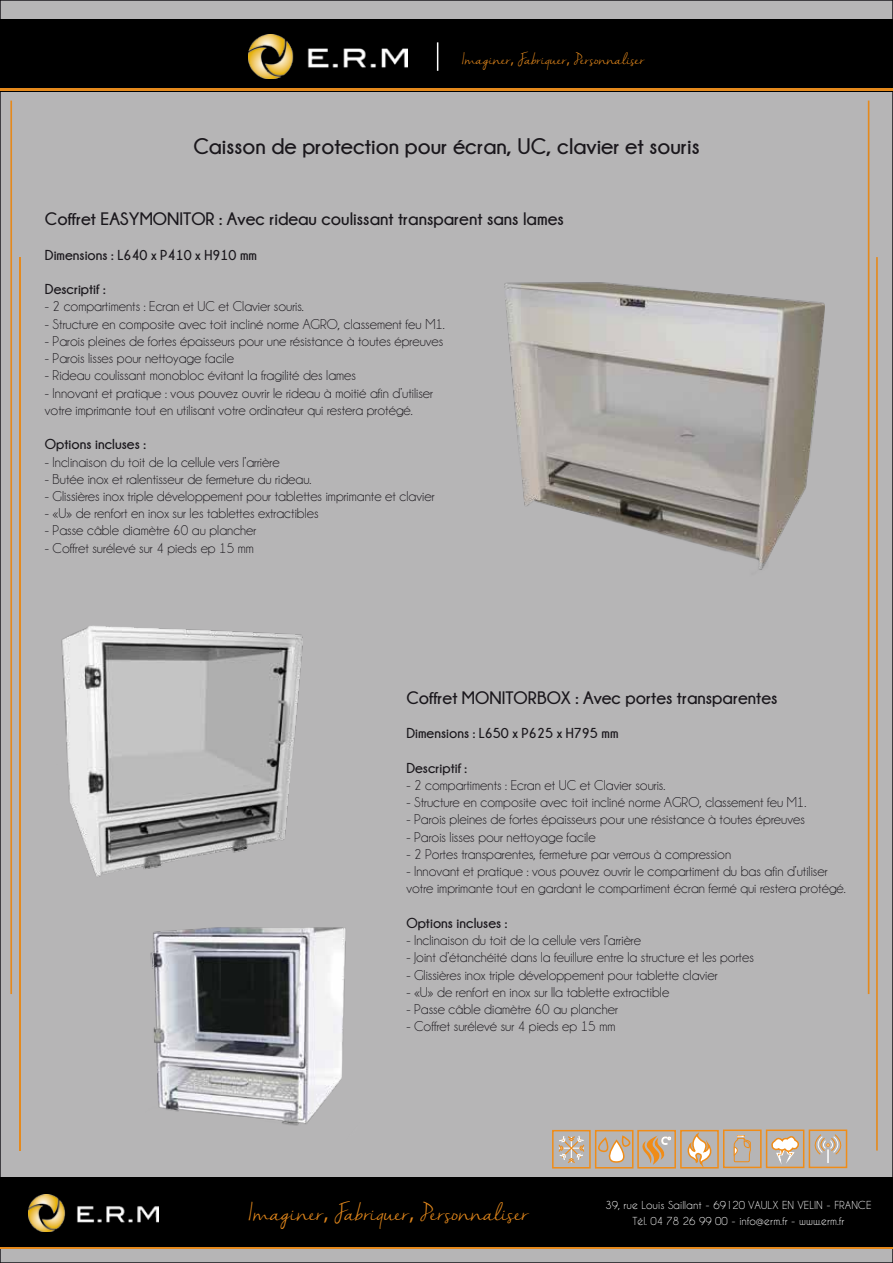
<style>
.page{position:relative;width:893px;height:1263px;background:#b6b5b6}
.page>*{position:absolute;margin:0;border:0;box-sizing:border-box;transform-origin:0 0}
.t1{font:700 22.5px "Champagne&Limousines";color:#1a171c}
.t2{font:21.3px "Nella Sue Demo";color:#e5891c}
.t3{font:700 18px "Champagne&Limousines";color:#1a171c}
.t4{font:14.4px/17.2px "Champagne&Limousines";color:#1a171c}
.t5{font:700 14.4px "Champagne&Limousines";color:#1a171c}
.t6{font:13.95px "Nella Sue Demo";color:#e5891c}
.t7{font:10.35px/16.6px "Caviar Dreams";color:#fff;text-align:center}
.s1{font-family:"Myriad Pro"}
</style>
<div class="page">
<div style="left:0;top:1177px;width:893px;height:72px;background:#000"></div>
<hr style="left:0;top:1247px;width:893px;height:2px;background:#e5891c">
<img style="left:29px;top:1194px;width:130px;height:37px">
<div style="left:0;top:19px;width:893px;height:73px;background:#000"></div>
<img style="left:248px;top:34px;width:160px;height:45px">
<svg style="left:437px;top:42px;width:1px;height:29px"></svg>
<hr style="left:0;top:88px;width:893px;height:3px;background:#e5891c">
<hr style="left:10px;top:101px;width:2px;height:893px;background:#e5891c">
<hr style="left:19px;top:257px;width:1px;height:893px;background:#e5891c">
<hr style="left:876px;top:257px;width:2px;height:893px;background:#e5891c">
<hr style="left:868px;top:101px;width:1px;height:893px;background:#e5891c">
<div style="left:595px;top:1130px;width:38px;height:38px;border:2px solid #f08c17"></div>
<svg style="left:558px;top:1136px;width:27px;height:27px"></svg>
<div style="left:552px;top:1130px;width:39px;height:38px;border:2px solid #f08c17"></div>
<svg style="left:594px;top:1135px;width:77px;height:30px"></svg>
<div style="left:637px;top:1130px;width:39px;height:38px;border:2px solid #f08c17"></div>
<svg style="left:686px;top:1134px;width:30px;height:35px"></svg>
<div style="left:680px;top:1130px;width:39px;height:38px;border:2px solid #f08c17"></div>
<svg style="left:733px;top:1135px;width:19px;height:34px"></svg>
<div style="left:723px;top:1129px;width:39px;height:39px;border:2px solid #f08c17"></div>
<svg style="left:771px;top:1136px;width:28px;height:28px"></svg>
<div style="left:766px;top:1129px;width:38px;height:39px;border:2px solid #f08c17"></div>
<svg style="left:808px;top:1134px;width:34px;height:29px"></svg>
<div style="left:809px;top:1129px;width:38px;height:39px;border:2px solid #f08c17"></div>
<img style="left:61px;top:625px;width:242px;height:252px">
<img style="left:505px;top:282px;width:319px;height:288px">
<img style="left:150px;top:927px;width:196px;height:199px">
<p class="t6" style="left:462px;top:51px;width:184px">Imaginer<span class="s1">,</span> Fabriquer<span class="s1">,</span> Personnaliser</p>
<h1 class="t1" style="left:193px;top:134px;width:508px">Caisson de protection pour écran, UC, clavier et souris</h1>
<p class="t3" style="left:45px;top:209px;width:520px">Coffret EASYMONITOR : Avec rideau coulissant transparent sans lames</p>
<p class="t5" style="left:45px;top:247px;width:214px">Dimensions : L640 x P410 x H910 mm</p>
<p class="t5" style="left:45px;top:281px;width:62px">Descriptif :</p>
<p class="t4" style="left:45px;top:298px;width:260px">- 2 compartiments : Ecran et UC et Clavier souris.</p>
<p class="t4" style="left:45px;top:315px;width:401px">- Structure en composite avec toit incliné norme AGRO, classement feu M1.</p>
<p class="t4" style="left:45px;top:333px;width:400px">- Parois pleines de fortes épaisseurs pour une résistance à toutes épreuves</p>
<p class="t4" style="left:45px;top:350px;width:191px">- Parois lisses pour nettoyage facile</p>
<p class="t4" style="left:45px;top:367px;width:313px">- Rideau coulissant monobloc évitant la fragilité des lames</p>
<p class="t4" style="left:45px;top:384px;width:390px">- Innovant et pratique : vous pouvez ouvrir le rideau à moitié afin d’utiliser votre imprimante tout en utilisant votre ordinateur qui restera protégé.</p>
<p class="t5" style="left:45px;top:436px;width:102px">Options incluses :</p>
<p class="t4" style="left:45px;top:453px;width:236px">- Inclinaison du toit de la cellule vers l’arrière</p>
<p class="t4" style="left:45px;top:470px;width:268px">- Butée inox et ralentisseur de fermeture du rideau.</p>
<p class="t4" style="left:45px;top:488px;width:391px">- Glissières inox triple développement pour tablettes imprimante et clavier</p>
<p class="t4" style="left:45px;top:505px;width:275px">- «U» de renfort en inox sur les tablettes extractibles</p>
<p class="t4" style="left:45px;top:522px;width:213px">- Passe câble diamètre 60 au plancher</p>
<p class="t4" style="left:45px;top:539px;width:211px">- Coffret surélevé sur 4 pieds ep 15 mm</p>
<p class="t3" style="left:406px;top:688px;width:373px">Coffret MONITORBOX : Avec portes transparentes</p>
<p class="t5" style="left:406px;top:725px;width:214px">Dimensions : L650 x P625 x H795 mm</p>
<p class="t5" style="left:406px;top:760px;width:62px">Descriptif :</p>
<p class="t4" style="left:406px;top:777px;width:260px">- 2 compartiments : Ecran et UC et Clavier souris.</p>
<p class="t4" style="left:406px;top:794px;width:401px">- Structure en composite avec toit incliné norme AGRO, classement feu M1.</p>
<p class="t4" style="left:406px;top:811px;width:400px">- Parois pleines de fortes épaisseurs pour une résistance à toutes épreuves</p>
<p class="t4" style="left:406px;top:828px;width:191px">- Parois lisses pour nettoyage facile</p>
<p class="t4" style="left:406px;top:846px;width:326px">- 2 Portes transparentes, fermeture par verrous à compression</p>
<p class="t4" style="left:406px;top:863px;width:441px">- Innovant et pratique : vous pouvez ouvrir le compartiment du bas afin d’utiliser votre imprimante tout en gardant le compartiment écran fermé qui restera protégé.</p>
<p class="t5" style="left:406px;top:915px;width:102px">Options incluses :</p>
<p class="t4" style="left:406px;top:932px;width:236px">- Inclinaison du toit de la cellule vers l’arrière</p>
<p class="t4" style="left:406px;top:949px;width:349px">- Joint d’étanchéité dans la feuillure entre la structure et les portes</p>
<p class="t4" style="left:406px;top:966px;width:313px">- Glissières inox triple développement pour tablette clavier</p>
<p class="t4" style="left:406px;top:983px;width:264px">- «U» de renfort en inox sur lla tablette extractible</p>
<p class="t4" style="left:406px;top:1001px;width:213px">- Passe câble diamètre 60 au plancher</p>
<p class="t4" style="left:406px;top:1018px;width:211px">- Coffret surélevé sur 4 pieds ep 15 mm</p>
<h2 class="t2" style="left:249px;top:1200px;width:282px">Imaginer<span class="s1">,</span> Fabriquer<span class="s1">,</span> Personnaliser</h2>
<p class="t7" style="left:606px;top:1196px;width:267px">39, rue Louis Saillant - 69120 VAULX EN VELIN - FRANCE<br>Tél. 04 78 26 99 00 - info@erm.fr - www.erm.fr</p>
</div>
